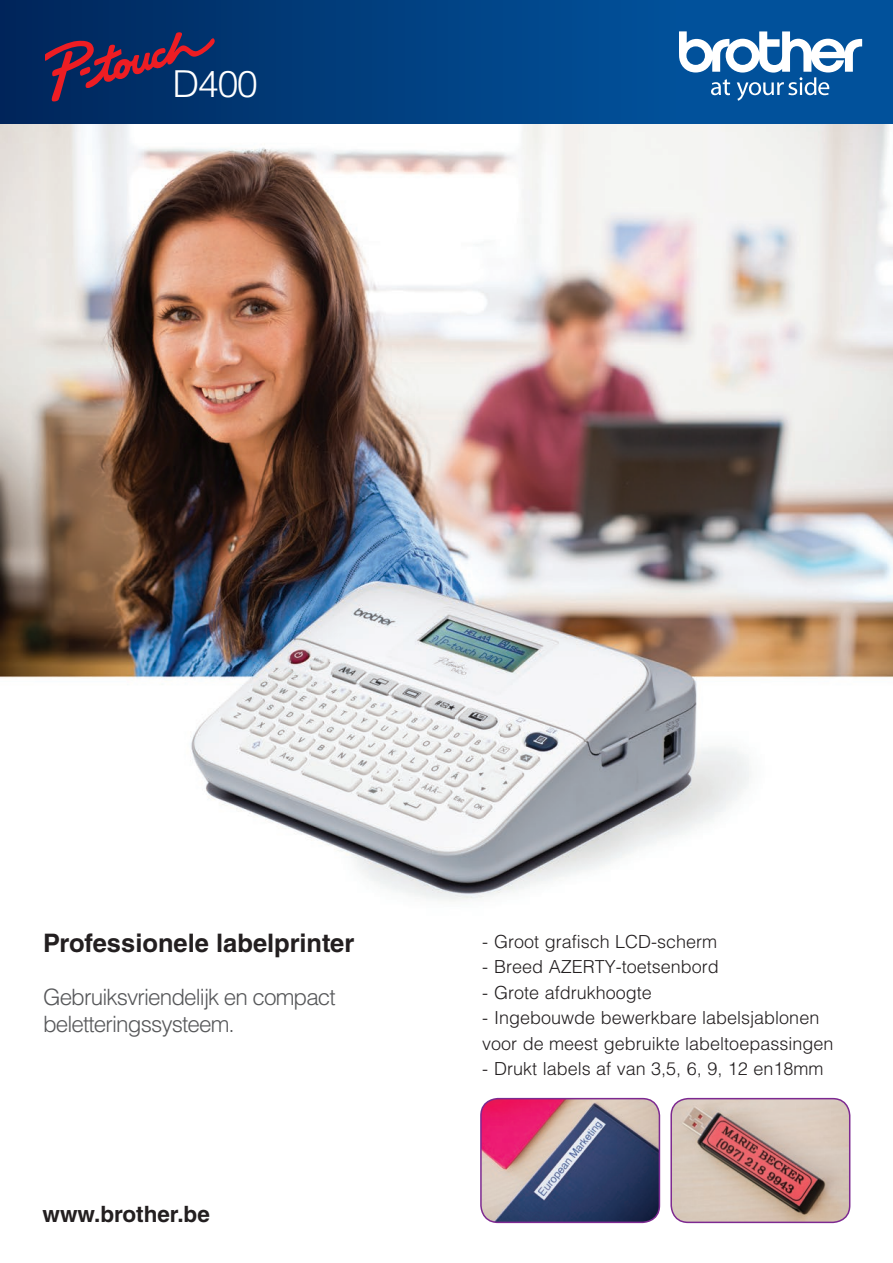
<style>
.page{position:relative;width:893px;height:1263px;background:#fff}
.page>*{position:absolute;margin:0;border:0;box-sizing:border-box;transform-origin:0 0}
.t1{font:300 37.2px "Helvetica LT Std";color:#fff}
.t2{font:700 25.5px "Helvetica LT Std";color:#231f20}
.t3{font:300 22.5px/27px "Helvetica LT Std";letter-spacing:-.04em;color:#57585a}
.t4{font:700 22.5px "Helvetica LT Std";color:#231f20}
.t5{font:300 18px/25.5px "Helvetica LT Std";color:#231f20}
</style>
<div class="page">
<img style="left:0;top:123px;width:893px;height:1078px">
<div style="left:0;top:0;width:686px;height:123px;background:linear-gradient(to right,#00265a,#01529c)"></div>
<div style="left:685px;top:0;width:208px;height:123px;background:#01519b"></div>
<svg style="left:679px;top:31px;width:183px;height:70px"></svg>
<svg style="left:46px;top:33px;width:169px;height:68px;background:#332a58"></svg>
<img style="left:481px;top:1099px;width:178px;height:123px">
<div style="left:480px;top:1098px;width:180px;height:125px;border:2px solid #7d2991;border-radius:17px"></div>
<img style="left:671px;top:1099px;width:179px;height:123px">
<div style="left:670px;top:1098px;width:180px;height:125px;border:2px solid #7d2991;border-radius:17px"></div>
<h1 class="t1" style="left:173px;top:61px;width:87px">D400</h1>
<h2 class="t2" style="left:43px;top:927px;width:313px">Professionele labelprinter</h2>
<p class="t3" style="left:43px;top:983px;width:294px">Gebruiksvriendelijk en compact beletteringssysteem.</p>
<p class="t4" style="left:43px;top:1200px;width:169px">www.brother.be</p>
<p class="t5" style="left:482px;top:928px;width:237px">- Groot grafisch LCD-scherm</p>
<p class="t5" style="left:482px;top:954px;width:238px">- Breed AZERTY-toetsenbord</p>
<p class="t5" style="left:482px;top:979px;width:171px">- Grote afdrukhoogte</p>
<p class="t5" style="left:482px;top:1005px;width:353px">- Ingebouwde bewerkbare labelsjablonen voor de meest gebruikte labeltoepassingen</p>
<p class="t5" style="left:482px;top:1056px;width:343px">- Drukt labels af van 3,5, 6, 9, 12 en18mm</p>
</div>
